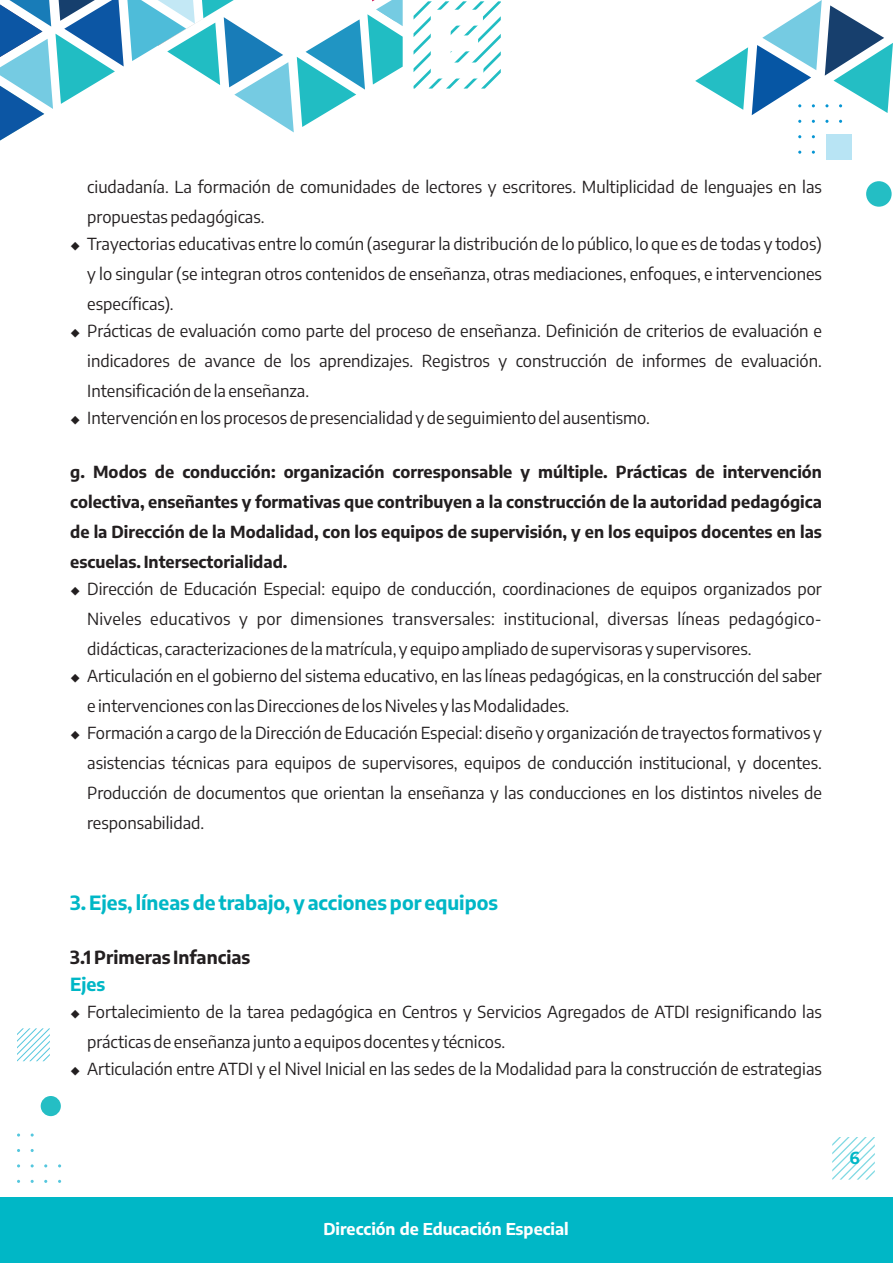
<style>
.page{position:relative;width:893px;height:1263px;background:#fff}
.page>*{position:absolute;margin:0;border:0;box-sizing:border-box;transform-origin:0 0}
.t1{font:900 93px "Encode Sans";color:#fff}
.t2{font:700 19.5px "Encode Sans";color:#00b7c6}
.t3{font:700 18px "Encode Sans";color:#231f20}
.t4{font:700 18px "Encode Sans";color:#00b7c6}
.t5{font:16.5px/30px "Encode Sans";color:#231f20;text-align:justify}
.t6{font:700 16.5px/30px "Encode Sans";color:#231f20;text-align:justify}
.t7{font:700 16.5px "Encode Sans";color:#00b7c6}
.t8{font:700 16.2px "Encode Sans";color:#fff}
</style>
<div class="page">
<div style="left:0;top:1197px;width:893px;height:66px;background:#00b7c6"></div>
<svg style="left:0;top:0;width:403px;height:140px"></svg>
<img style="left:158px;top:9px;width:61px;height:37px">
<div style="left:866px;top:181px;width:26px;height:26px;background:#24bec4;border-radius:50%"></div>
<svg style="left:695px;top:0;width:198px;height:123px"></svg>
<div style="left:826px;top:134px;width:26px;height:26px;background:#b8e4f4"></div>
<svg style="left:414px;top:1px;width:87px;height:88px"></svg>
<div style="left:41px;top:1096px;width:20px;height:20px;background:#24bec4;border-radius:50%"></div>
<svg style="left:17px;top:1028px;width:33px;height:33px"></svg>
<svg style="left:832px;top:1137px;width:43px;height:42px"></svg>
<h1 class="t1" style="left:426px;top:-17px;width:63px">E</h1>
<p class="t5" style="left:87px;top:171px;width:736px">ciudadanía. La formación de comunidades de lectores y escritores. Multiplicidad de lenguajes en las propuestas pedagógicas.</p>
<p class="t5" style="left:87px;top:228px;width:736px;text-indent:-17px">◆ Trayectorias educativas entre lo común (asegurar la distribución de lo público, lo que es de todas y todos) y lo singular (se integran otros contenidos de enseñanza, otras mediaciones, enfoques, e intervenciones específicas).</p>
<p class="t5" style="left:87px;top:315px;width:736px;text-indent:-17px">◆ Prácticas de evaluación como parte del proceso de enseñanza. Definición de criterios de evaluación e indicadores de avance de los aprendizajes. Registros y construcción de informes de evaluación.<br>Intensificación de la enseñanza.</p>
<p class="t5" style="left:70px;top:402px;width:581px">◆ Intervención en los procesos de presencialidad y de seguimiento del ausentismo.</p>
<p class="t6" style="left:70px;top:456px;width:753px">g. Modos de conducción: organización corresponsable y múltiple. Prácticas de intervención colectiva, enseñantes y formativas que contribuyen a la construcción de la autoridad pedagógica de la Dirección de la Modalidad, con los equipos de supervisión, y en los equipos docentes en las escuelas. Intersectorialidad.</p>
<p class="t5" style="left:87px;top:573px;width:736px;text-indent:-17px">◆ Dirección de Educación Especial: equipo de conducción, coordinaciones de equipos organizados por Niveles educativos y por dimensiones transversales: institucional, diversas líneas pedagógico&shy;didácticas, caracterizaciones de la matrícula, y equipo ampliado de supervisoras y supervisores.</p>
<p class="t5" style="left:87px;top:660px;width:736px;text-indent:-17px">◆ Articulación en el gobierno del sistema educativo, en las líneas pedagógicas, en la construcción del saber e intervenciones con las Direcciones de los Niveles y las Modalidades.</p>
<p class="t5" style="left:87px;top:717px;width:736px;text-indent:-17px">◆ Formación a cargo de la Dirección de Educación Especial: diseño y organización de trayectos formativos y asistencias técnicas para equipos de supervisores, equipos de conducción institucional, y docentes.<br>Producción de documentos que orientan la enseñanza y las conducciones en los distintos niveles de responsabilidad.</p>
<p class="t2" style="left:70px;top:890px;width:429px">3. Ejes, líneas de trabajo, y acciones por equipos</p>
<p class="t3" style="left:70px;top:945px;width:182px">3.1 Primeras Infancias</p>
<p class="t4" style="left:70px;top:972px;width:37px">Ejes</p>
<p class="t5" style="left:87px;top:996px;width:736px;text-indent:-17px">◆ Fortalecimiento de la tarea pedagógica en Centros y Servicios Agregados de ATDI resignificando las prácticas de enseñanza junto a equipos docentes y técnicos.</p>
<p class="t5" style="left:70px;top:1053px;width:753px">◆ Articulación entre ATDI y el Nivel Inicial en las sedes de la Modalidad para la construcción de estrategias</p>
<p class="t8" style="left:323px;top:1218px;width:247px">Dirección de Educación Especial</p>
<p class="t7" style="left:849px;top:1146px;width:12px">6</p>
</div>
